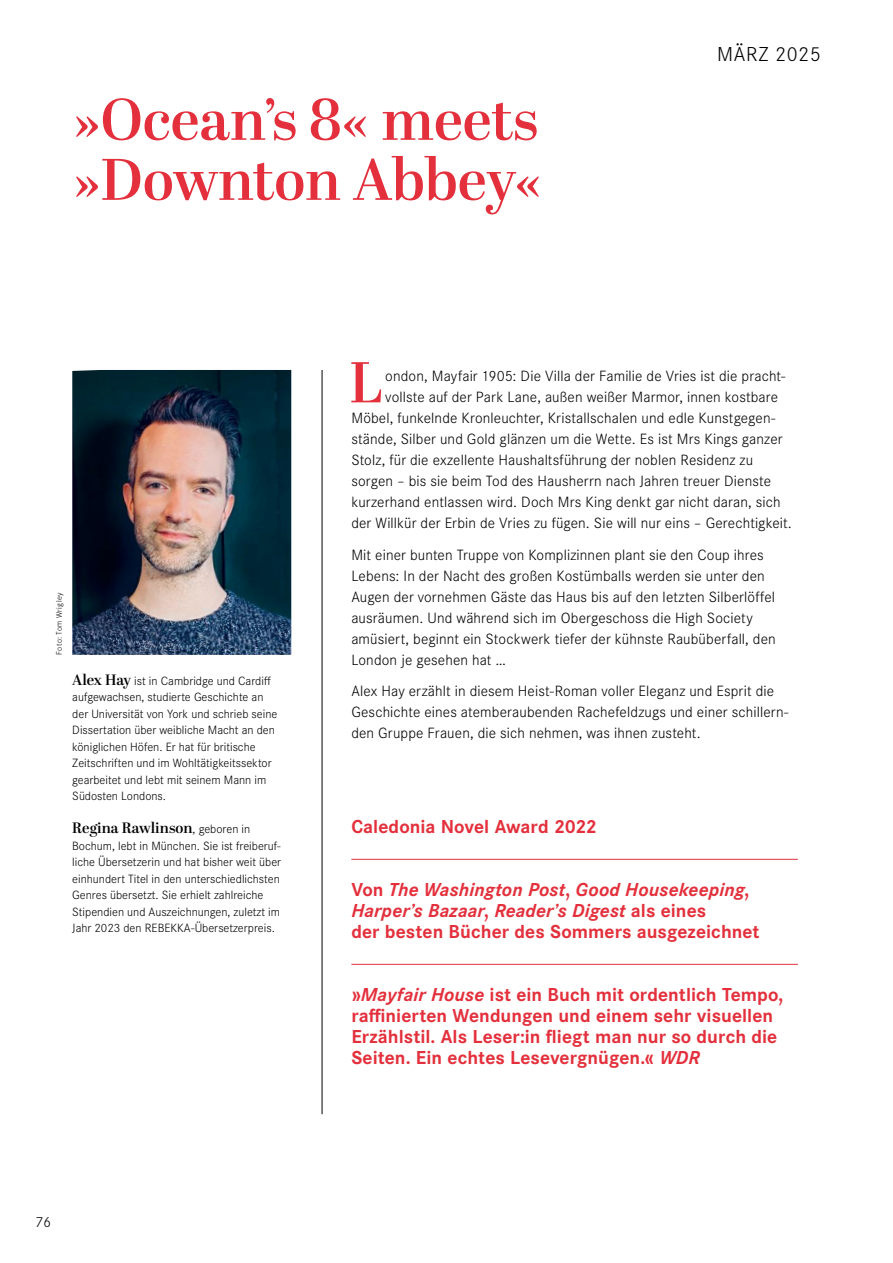
<style>
.page{position:relative;width:893px;height:1263px;background:#fff}
.page>*{position:absolute;margin:0;border:0;box-sizing:border-box;transform-origin:0 0}
.t1{font:600 58.5px/60px "Abril Display";color:#e3303c}
.t2{font:600 57.3px "Abril Display";color:#e3303c}
.t3{font:300 21px "Corporate S";letter-spacing:.03em;color:#000}
.t4{font:700 19.5px/21px "Corporate S";letter-spacing:.005em;color:#e3303c}
.t5{font:italic 700 19.5px/21px "Corporate S";letter-spacing:.005em;color:#e3303c}
.t6{font:300 15.45px/21px "Corporate S";letter-spacing:.01em;color:#000}
.t7{font:600 15px "Abril Display";color:#000}
.t8{font:300 15px "Corporate S";color:#000}
.t9{font:300 12.45px/16.5px "Corporate S";color:#000}
.t10{font:300 8.25px "Corporate S";letter-spacing:.04em;color:#000}
.s1{font-family:"Abril Display";font-weight:600;font-size:15px}
.s2{font-family:"Corporate S";font-weight:300;font-size:12.45px}
.s3{font-style:normal}
.s4{font-style:italic}
</style>
<div class="page">
<img style="left:72px;top:370px;width:219px;height:285px">
<hr style="left:322px;top:370px;width:1px;height:744px;background:#000">
<hr style="left:351px;top:859px;width:447px;height:1px;background:#e3303c">
<hr style="left:351px;top:964px;width:447px;height:1px;background:#e3303c">
<h1 class="t1" style="left:72px;top:93px;width:472px">»Ocean’s 8« meets »Downton Abbey«</h1>
<h3 class="t3" style="left:717px;top:40px;width:105px">MÄRZ 2025</h3>
<p class="t10" style="left:54px;top:655px;width:64px;rotate:-90deg">Foto: Tom Wrigley</p>
<p class="t9" style="left:72px;top:672px;width:207px"><span class="s1">Alex Hay</span> ist in Cambridge und Cardiff aufgewachsen, studierte Geschichte an der Universität von York und schrieb seine Dissertation über weibliche Macht an den königlichen Höfen. Er hat für britische Zeitschriften und im Wohltätigkeitssektor gearbeitet und lebt mit seinem Mann im Südosten Londons.</p>
<p class="t7" style="left:72px;top:817px;width:180px">Regina Rawlinson<span class="s2">, geboren in</span></p>
<p class="t9" style="left:72px;top:837px;width:210px">Bochum, lebt in München. Sie ist freiberuf&shy;liche Übersetzerin und hat bisher weit über einhundert Titel in den unterschiedlichsten Genres übersetzt. Sie erhielt zahlreiche Stipendien und Auszeichnungen, zuletzt im Jahr 2023 den REBEKKA-Übersetzerpreis.</p>
<h2 class="t2" style="left:349px;top:343px;width:35px">L</h2>
<p class="t6" style="left:385px;top:365px;width:402px">ondon, Mayfair 1905: Die Villa der Familie de Vries ist die pracht-</p>
<p class="t6" style="left:385px;top:386px;width:394px">vollste auf der Park Lane, außen weißer Marmor, innen kostbare</p>
<p class="t6" style="left:351px;top:407px;width:426px">Möbel, funkelnde Kronleuchter, Kristallschalen und edle Kunstgegen-</p>
<p class="t6" style="left:351px;top:428px;width:433px">stände, Silber und Gold glänzen um die Wette. Es ist Mrs Kings ganzer</p>
<p class="t6" style="left:351px;top:449px;width:403px">Stolz, für die exzellente Haushaltsführung der noblen Residenz zu</p>
<p class="t6" style="left:351px;top:470px;width:421px">sorgen – bis sie beim Tod des Hausherrn nach Jahren treuer Dienste</p>
<p class="t6" style="left:351px;top:491px;width:431px">kurzerhand entlassen wird. Doch Mrs King denkt gar nicht daran, sich</p>
<p class="t6" style="left:351px;top:512px;width:442px">der Willkür der Erbin de Vries zu fügen. Sie will nur eins – Gerechtigkeit.</p>
<p class="t6" style="left:351px;top:544px;width:426px">Mit einer bunten Truppe von Komplizinnen plant sie den Coup ihres Lebens: In der Nacht des großen Kostümballs werden sie unter den Augen der vornehmen Gäste das Haus bis auf den letzten Silberlöffel ausräumen. Und während sich im Obergeschoss die High Society amüsiert, beginnt ein Stockwerk tiefer der kühnste Raubüberfall, den London je gesehen hat …</p>
<p class="t6" style="left:351px;top:680px;width:439px">Alex Hay erzählt in diesem Heist-Roman voller Eleganz und Esprit die<br>Geschichte eines atemberaubenden Rachefeldzugs und einer schillern&shy;den Gruppe Frauen, die sich nehmen, was ihnen zusteht.</p>
<p class="t4" style="left:351px;top:815px;width:247px">Caledonia Novel Award 2022</p>
<p class="t5" style="left:351px;top:878px;width:410px"><span class="s3">Von</span> The Washington Post<span class="s3">,</span> Good Housekeeping<span class="s3">,<br></span>Harperʼs Bazaar<span class="s3">,</span> Readerʼs Digest <span class="s3">als eines<br>der besten Bücher des Sommers ausgezeichnet</span></p>
<p class="t4" style="left:351px;top:983px;width:433px">»<span class="s4">Mayfair House</span> ist ein Buch mit ordentlich Tempo, raffinierten Wendungen und einem sehr visuellen Erzählstil. Als Leser:in fliegt man nur so durch die Seiten. Ein echtes Lesevergnügen.« <span class="s4">WDR</span></p>
<p class="t8" style="left:35px;top:1212px;width:17px">76</p>
</div>
